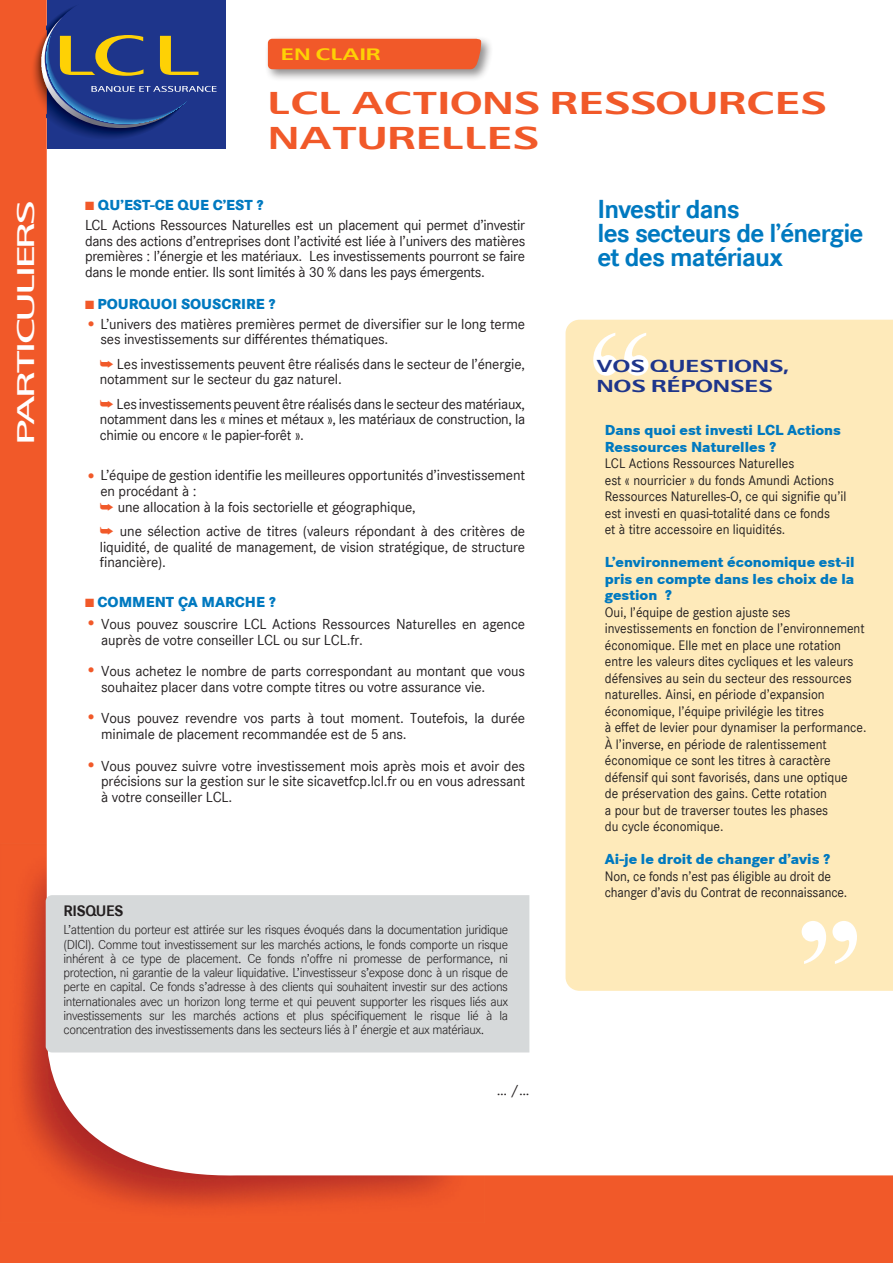
<style>
.page{position:relative;width:893px;height:1263px;background:#f15929}
.page>*{position:absolute;margin:0;border:0;box-sizing:border-box;transform-origin:0 0}
.t1{font:700 132.45px "Times New Roman";color:#fff}
.t2{font:700 31.5px/34.5px "LCL2";letter-spacing:.005em;color:#f15929}
.t3{font:700 27px/24px "Corporate S";letter-spacing:-.03em;color:#0079c0}
.t4{font:500 24px "LCL1";letter-spacing:-.1em;color:#fff;scale:1.3 1}
.t5{font:700 17.25px/20.2px "LCL2";letter-spacing:.005em;color:#1e358b}
.t6{font:700 16.5px "LCL2";color:#fed105}
.t7{font:700 15.75px "Corporate S";letter-spacing:-.02em;color:#231f20}
.t8{font:15px/15.8px "Corporate S";letter-spacing:-.01em;color:#231f20}
.t9{font:800 15px/16.5px "Corporate S";color:#0079c0}
.t10{font:14.25px/16.5px "Corporate S";color:#231f20;scale:.95 1}
.t11{font:13.5px/14.2px "Corporate S Ligh";letter-spacing:-.03em;color:#231f20;text-align:justify}
.s1{color:#f15929}
.s2{font-weight:800;color:#0079c0}
.s3{font-size:18px;color:#f15929}
</style>
<div class="page">
<img style="left:20px;top:844px;width:428px;height:363px">
<div style="left:47px;top:0;width:846px;height:1178px;background:#fff"></div>
<div style="left:47px;top:0;width:178px;height:149px;background:#1e358b"></div>
<svg style="left:46px;top:1px;width:171px;height:139px"></svg>
<img style="left:33px;top:29px;width:14px;height:86px">
<div style="left:264px;top:35px;width:230px;height:47px;background:#231f20;opacity:.5"></div>
<svg style="left:268px;top:39px;width:214px;height:30px"></svg>
<div style="left:566px;top:320px;width:327px;height:671px;background:#feeaba"></div>
<div style="left:46px;top:895px;width:483px;height:157px;background:#d6d9da"></div>
<h3 class="t4" style="left:12px;top:445px;width:190px;rotate:-90deg">PARTICULIERS</h3>
<p class="t6" style="left:281px;top:45px;width:101px">EN CLAIR</p>
<h2 class="t2" style="left:268px;top:86px;width:560px">LCL ACTIONS RESSOURCES<br>NATURELLES</h2>
<p class="t8" style="left:85px;top:195px;width:442px;line-height:20px"><span class="s1">■</span> <span class="s2">QU’EST-CE QUE C’EST ?<br></span>LCL Actions Ressources Naturelles est un placement qui permet d’investir</p>
<p class="t8" style="left:85px;top:233px;width:442px;text-align:justify">dans des actions d’entreprises dont l’activité est liée à l’univers des matières premières : l’énergie et les matériaux. Les investissements pourront se faire dans le monde entier. Ils sont limités à 30 % dans les pays émergents.</p>
<p class="t9" style="left:85px;top:296px;width:192px"><span class="s1">■</span> POURQUOI SOUSCRIRE ?</p>
<p class="t8" style="left:100px;top:316px;width:426px;text-indent:-15px"><span class="s3">•</span> L’univers des matières premières permet de diversifier sur le long terme ses investissements sur différentes thématiques.</p>
<p class="t8" style="left:100px;top:356px;width:427px"><span class="s1">➥</span> Les investissements peuvent être réalisés dans le secteur de l’énergie, notamment sur le secteur du gaz naturel.</p>
<p class="t8" style="left:100px;top:396px;width:427px;text-align:justify"><span class="s1">➥</span> Les investissements peuvent être réalisés dans le secteur des matériaux, notamment dans les « mines et métaux », les matériaux de construction, la chimie ou encore « le papier-forêt ».</p>
<p class="t8" style="left:100px;top:467px;width:427px;text-indent:-15px"><span class="s3">•</span> L’équipe de gestion identifie les meilleures opportunités d’investissement en procédant à :<br><span class="s1">➥</span> une allocation à la fois sectorielle et géographique,</p>
<p class="t8" style="left:100px;top:523px;width:427px;text-align:justify"><span class="s1">➥</span> une sélection active de titres (valeurs répondant à des critères de liquidité, de qualité de management, de vision stratégique, de structure financière).</p>
<p class="t9" style="left:85px;top:594px;width:192px"><span class="s1">■</span> COMMENT ÇA MARCHE ?</p>
<p class="t8" style="left:101px;top:616px;width:425px;text-indent:-16px"><span class="s3">•</span> Vous pouvez souscrire LCL Actions Ressources Naturelles en agence auprès de votre conseiller LCL ou sur LCL.fr.</p>
<p class="t8" style="left:101px;top:663px;width:425px;text-indent:-16px"><span class="s3">•</span> Vous achetez le nombre de parts correspondant au montant que vous souhaitez placer dans votre compte titres ou votre assurance vie.</p>
<p class="t8" style="left:101px;top:711px;width:425px;text-indent:-16px"><span class="s3">•</span> Vous pouvez revendre vos parts à tout moment. Toutefois, la durée minimale de placement recommandée est de 5 ans.</p>
<p class="t8" style="left:101px;top:758px;width:426px;text-align:justify;text-indent:-16px"><span class="s3">•</span> Vous pouvez suivre votre investissement mois après mois et avoir des précisions sur la gestion sur le site sicavetfcp.lcl.fr ou en vous adressant à votre conseiller LCL.</p>
<p class="t7" style="left:64px;top:902px;width:61px">RISQUES</p>
<p class="t11" style="left:64px;top:923px;width:446px">L’attention du porteur est attirée sur les risques évoqués dans la documentation juridique (DICI). Comme tout investissement sur les marchés actions, le fonds comporte un risque inhérent à ce type de placement. Ce fonds n’offre ni promesse de performance, ni protection, ni garantie de la valeur liquidative. L’investisseur s’expose donc à un risque de perte en capital. Ce fonds s’adresse à des clients qui souhaitent investir sur des actions internationales avec un horizon long terme et qui peuvent supporter les risques liés aux investissements sur les marchés actions et plus spécifiquement le risque lié à la concentration des investissements dans les secteurs liés à l’ énergie et aux matériaux.</p>
<p class="t8" style="left:497px;top:1083px;width:34px">… /…</p>
<h3 class="t3" style="left:597px;top:198px;width:267px">Investir dans<br>les secteurs de l’énergie et des matériaux</h3>
<h1 class="t1" style="left:588px;top:305px;width:68px">“</h1>
<p class="t5" style="left:597px;top:356px;width:194px">VOS QUESTIONS,<br>NOS RÉPONSES</p>
<p class="t9" style="left:605px;top:422px;width:238px">Dans quoi est investi LCL Actions<br>Ressources Naturelles ?</p>
<p class="t10" style="left:605px;top:455px;width:256px">LCL Actions Ressources Naturelles<br>est « nourricier » du fonds Amundi Actions Ressources Naturelles-O, ce qui signifie qu’il est investi en quasi-totalité dans ce fonds<br>et à titre accessoire en liquidités.</p>
<p class="t9" style="left:605px;top:554px;width:251px;text-align:justify">L’environnement économique est-il pris en compte dans les choix de la gestion ?</p>
<p class="t10" style="left:605px;top:604px;width:277px">Oui, l’équipe de gestion ajuste ses investissements en fonction de l’environnement économique. Elle met en place une rotation entre les valeurs dites cycliques et les valeurs défensives au sein du secteur des ressources naturelles. Ainsi, en période d’expansion économique, l’équipe privilégie les titres<br>à effet de levier pour dynamiser la performance.<br>À l’inverse, en période de ralentissement économique ce sont les titres à caractère défensif qui sont favorisés, dans une optique<br>de préservation des gains. Cette rotation<br>a pour but de traverser toutes les phases<br>du cycle économique.</p>
<p class="t9" style="left:605px;top:851px;width:227px">Ai-je le droit de changer d’avis ?</p>
<p class="t10" style="left:605px;top:868px;width:257px">Non, ce fonds n’est pas éligible au droit de changer d’avis du Contrat de reconnaissance.</p>
<h1 class="t1" style="left:796px;top:893px;width:68px">”</h1>
</div>
